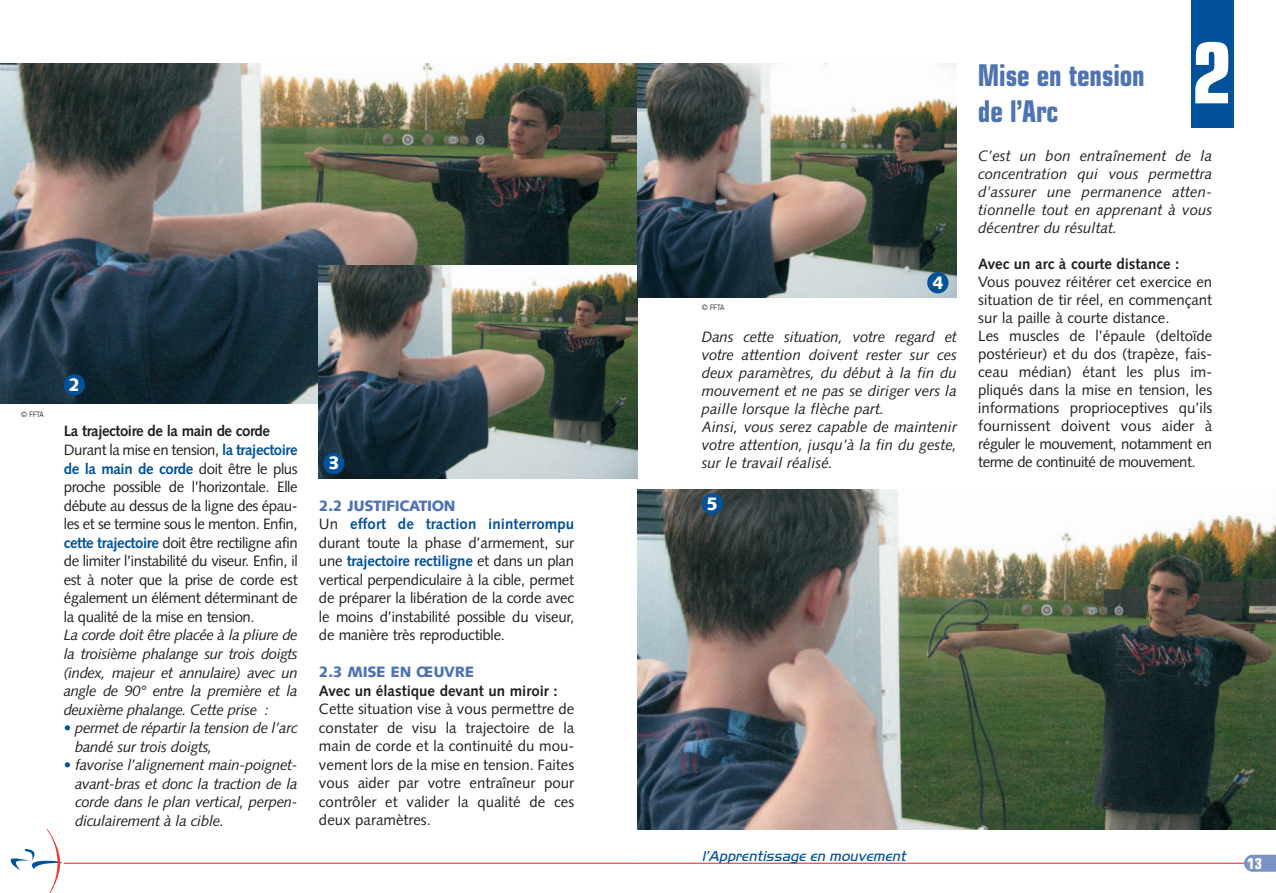
<style>
.page{position:relative;width:1276px;height:893px;background:#fff}
.page>*{position:absolute;margin:0;border:0;box-sizing:border-box;transform-origin:0 0}
.t1{font:700 condensed 84px "Eurostile";color:#fff}
.t2{font:700 condensed 30px/36px "Eurostile";letter-spacing:-.005em;color:#4d73b1;scale:.9 1}
.t3{font:900 18px "Syntax";color:#fff}
.t4{font:15px/18.5px "Syntax";letter-spacing:-.015em;color:#231f20}
.t5{font:italic 15px/18px "Syntax";color:#231f20;text-align:justify}
.t6{font:700 15px "Syntax";color:#231f20}
.t7{font:italic 15px/18.5px "Syntax";letter-spacing:-.02em;color:#231f20}
.t8{font:italic 300 15px "Handel Gothic EF";color:#01529a}
.t9{font:900 15px "Syntax";letter-spacing:-.02em;color:#4d73b1}
.t10{font:700 condensed 15px "Eurostile";color:#fff}
.t11{font:condensed 7.5px "Eurostile";color:#231f20}
.s1{font-weight:700}
.s2{font-weight:700;color:#01529a}
.s3{color:#01529a}
.s4{font-weight:900;color:#4d73b1}
</style>
<div class="page">
<img style="left:0;top:64px;width:638px;height:340px">
<hr style="left:638px;top:863px;width:638px;height:1px;background:#ee1e24">
<svg style="left:1244px;top:855px;width:32px;height:17px"></svg>
<img style="left:319px;top:266px;width:319px;height:212px">
<img style="left:638px;top:64px;width:319px;height:234px">
<img style="left:638px;top:489px;width:638px;height:340px">
<div style="left:64px;top:374px;width:21px;height:21px;background:#01529a;border-radius:50%"></div>
<div style="left:927px;top:272px;width:21px;height:21px;background:#01529a;border-radius:50%"></div>
<div style="left:702px;top:493px;width:21px;height:21px;background:#01529a;border-radius:50%"></div>
<div style="left:323px;top:453px;width:21px;height:21px;background:#01529a;border-radius:50%"></div>
<div style="left:1191px;top:0;width:42px;height:128px;background:#01529a"></div>
<hr style="left:64px;top:863px;width:574px;height:1px;background:#ee1e24">
<svg style="left:11px;top:829px;width:51px;height:64px"></svg>
<p class="t11" style="left:21px;top:412px;width:24px">© FFTA</p>
<p class="t3" style="left:69px;top:377px;width:13px">2</p>
<p class="t4" style="left:64px;top:423px;width:235px"><span class="s1">La trajectoire de la main de corde </span>Durant la mise en tension, <span class="s2">la trajectoire de la main de corde</span> doit être le plus proche possible de l’horizontale. Elle débute au dessus de la ligne des épau&shy;les et se termine sous le menton. Enfin, <span class="s2">cette trajectoire</span> doit être rectiligne afin de limiter l’instabilité du viseur. Enfin, il est à noter que la prise de corde est également un élément déterminant de la qualité de la mise en tension.</p>
<p class="t5" style="left:64px;top:627px;width:235px;line-height:18.5px">La corde doit être placée à la pliure de la troisième phalange sur trois doigts (index, majeur et annulaire) avec un angle de 90° entre la première et la deuxième phalange. Cette prise :</p>
<p class="t7" style="left:75px;top:720px;width:224px;text-indent:-11px"><span class="s3">•</span> permet de répartir la tension de l’arc bandé sur trois doigts,</p>
<p class="t5" style="left:75px;top:757px;width:224px;line-height:18.5px;text-indent:-11px"><span class="s3">•</span> favorise l’alignement main-poignet&shy;avant-bras et donc la traction de la corde dans le plan vertical, perpen&shy;diculairement à la cible.</p>
<p class="t3" style="left:328px;top:456px;width:13px">3</p>
<p class="t4" style="left:319px;top:498px;width:257px"><span class="s4">2.2 JUSTIFICATION<br></span>Un <span class="s2">effort de traction ininterrompu </span>durant toute la phase d’armement, sur une <span class="s2">trajectoire rectiligne</span> et dans un plan vertical perpendiculaire à la cible, permet de préparer la libération de la corde avec le moins d’instabilité possible du viseur, de manière très reproductible.</p>
<p class="t9" style="left:319px;top:666px;width:157px">2.3 MISE EN ŒUVRE</p>
<p class="t6" style="left:319px;top:685px;width:240px">Avec un élastique devant un miroir :</p>
<p class="t4" style="left:319px;top:701px;width:257px;text-align:justify">Cette situation vise à vous permettre de constater de visu la trajectoire de la main de corde et la continuité du mou&shy;vement lors de la mise en tension. Faites vous aider par votre entraîneur pour contrôler et valider la qualité de ces deux paramètres.</p>
<p class="t11" style="left:702px;top:305px;width:24px">© FFTA</p>
<p class="t3" style="left:932px;top:275px;width:13px">4</p>
<p class="t5" style="left:702px;top:329px;width:257px;text-align:left">Dans cette situation, votre regard et votre attention doivent rester sur ces deux paramètres, du début à la fin du mouvement et ne pas se diriger vers la paille lorsque la flèche part.<br>Ainsi, vous serez capable de maintenir votre attention, jusqu’à la fin du geste, sur le travail réalisé.</p>
<p class="t3" style="left:706px;top:496px;width:13px">5</p>
<h2 class="t2" style="left:978px;top:59px;width:187px">Mise en tension de l’Arc</h2>
<h1 class="t1" style="left:1191px;top:43px;width:43px">2</h1>
<p class="t5" style="left:978px;top:148px;width:235px">C’est un bon entraînement de la concentration qui vous permettra d’assurer une permanence atten&shy;tionnelle tout en apprenant à vous décentrer du résultat.</p>
<p class="t6" style="left:978px;top:257px;width:203px">Avec un arc à courte distance :</p>
<p class="t4" style="left:978px;top:274px;width:235px;line-height:18px">Vous pouvez réitérer cet exercice en situation de tir réel, en commençant sur la paille à courte distance.<br>Les muscles de l’épaule (deltoïde postérieur) et du dos (trapèze, fais&shy;ceau médian) étant les plus im&shy;pliqués dans la mise en tension, les informations proprioceptives qu’ils fournissent doivent vous aider à réguler le mouvement, notamment en terme de continuité de mouvement.</p>
<p class="t8" style="left:702px;top:851px;width:208px">l’Apprentissage en mouvement</p>
<p class="t10" style="left:1247px;top:858px;width:16px">13</p>
</div>
